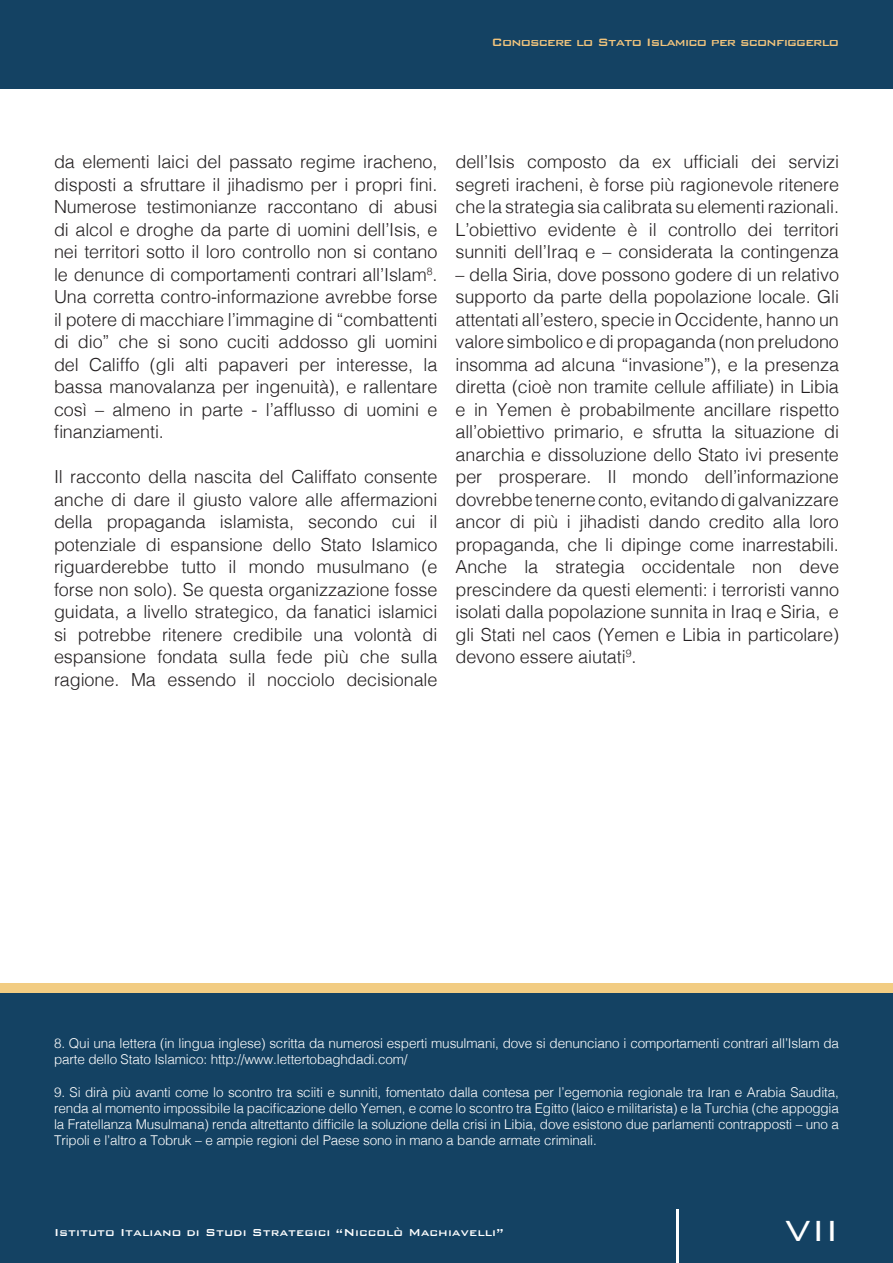
<style>
.page{position:relative;width:893px;height:1263px;background:#fff}
.page>*{position:absolute;margin:0;border:0;box-sizing:border-box;transform-origin:0 0}
.t1{font:300 39px "Bank Gothic";color:#fff}
.t2{font:300 18px/22.5px "Helvetica";letter-spacing:-.005em;color:#231f20;text-align:justify}
.t3{font:500 14.25px "Bank Gothic";letter-spacing:-.055em;color:#f3c57d}
.t4{font:300 13.5px/16.2px "Helvetica";letter-spacing:-.01em;color:#fff}
.t5{font:500 13.5px "Bank Gothic";color:#fff}
</style>
<div class="page">
<div style="left:0;top:0;width:893px;height:88px;background:#144263"></div>
<div style="left:0;top:988px;width:893px;height:275px;background:#144263"></div>
<div style="left:0;top:983px;width:893px;height:10px;background:#f2cc82"></div>
<hr style="left:677px;top:1210px;width:2px;height:53px;background:#fff">
<p class="t3" style="left:491px;top:31px;width:349px">Conoscere lo Stato Islamico per sconfiggerlo</p>
<p class="t2" style="left:54px;top:149px;width:385px">da elementi laici del passato regime iracheno, disposti a sfruttare il jihadismo per i propri fini.<br>Numerose testimonianze raccontano di abusi di alcol e droghe da parte di uomini dell’Isis, e nei territori sotto il loro controllo non si contano le denunce di comportamenti contrari all’Islam<sup>8</sup>.<br>Una corretta contro-informazione avrebbe forse il potere di macchiare l’immagine di “combattenti di dio” che si sono cuciti addosso gli uomini del Califfo (gli alti papaveri per interesse, la bassa manovalanza per ingenuità), e rallentare così – almeno in parte - l’afflusso di uomini e finanziamenti.</p>
<p class="t2" style="left:54px;top:464px;width:385px">Il racconto della nascita del Califfato consente anche di dare il giusto valore alle affermazioni della propaganda islamista, secondo cui il potenziale di espansione dello Stato Islamico riguarderebbe tutto il mondo musulmano (e forse non solo). Se questa organizzazione fosse guidata, a livello strategico, da fanatici islamici si potrebbe ritenere credibile una volontà di espansione fondata sulla fede più che sulla ragione. Ma essendo il nocciolo decisionale</p>
<p class="t2" style="left:455px;top:149px;width:385px">dell’Isis composto da ex ufficiali dei servizi segreti iracheni, è forse più ragionevole ritenere che la strategia sia calibrata su elementi razionali.<br>L’obiettivo evidente è il controllo dei territori sunniti dell’Iraq e – considerata la contingenza</p>
<p class="t2" style="left:455px;top:262px;width:385px">– della Siria, dove possono godere di un relativo supporto da parte della popolazione locale. Gli attentati all’estero, specie in Occidente, hanno un valore simbolico e di propaganda (non preludono insomma ad alcuna “invasione”), e la presenza diretta (cioè non tramite cellule affiliate) in Libia e in Yemen è probabilmente ancillare rispetto all’obiettivo primario, e sfrutta la situazione di anarchia e dissoluzione dello Stato ivi presente per prosperare. Il mondo dell’informazione dovrebbe tenerne conto, evitando di galvanizzare ancor di più i jihadisti dando credito alla loro propaganda, che li dipinge come inarrestabili.<br>Anche la strategia occidentale non deve prescindere da questi elementi: i terroristi vanno isolati dalla popolazione sunnita in Iraq e Siria, e gli Stati nel caos (Yemen e Libia in particolare) devono essere aiutati<sup>9</sup>.</p>
<p class="t4" style="left:54px;top:1034px;width:786px">8. Qui una lettera (in lingua inglese) scritta da numerosi esperti musulmani, dove si denunciano i comportamenti contrari all’Islam da parte dello Stato Islamico: http://www.lettertobaghdadi.com/</p>
<p class="t4" style="left:54px;top:1083px;width:786px;text-align:justify">9. Si dirà più avanti come lo scontro tra sciiti e sunniti, fomentato dalla contesa per l’egemonia regionale tra Iran e Arabia Saudita, renda al momento impossibile la pacificazione dello Yemen, e come lo scontro tra Egitto (laico e militarista) e la Turchia (che appoggia la Fratellanza Musulmana) renda altrettanto difficile la soluzione della crisi in Libia, dove esistono due parlamenti contrapposti – uno a Tripoli e l’altro a Tobruk – e ampie regioni del Paese sono in mano a bande armate criminali.</p>
<p class="t5" style="left:54px;top:1222px;width:451px">Istituto Italiano di Studi Strategici “Niccolò Machiavelli”</p>
<p class="t1" style="left:784px;top:1200px;width:56px">VII</p>
</div>
